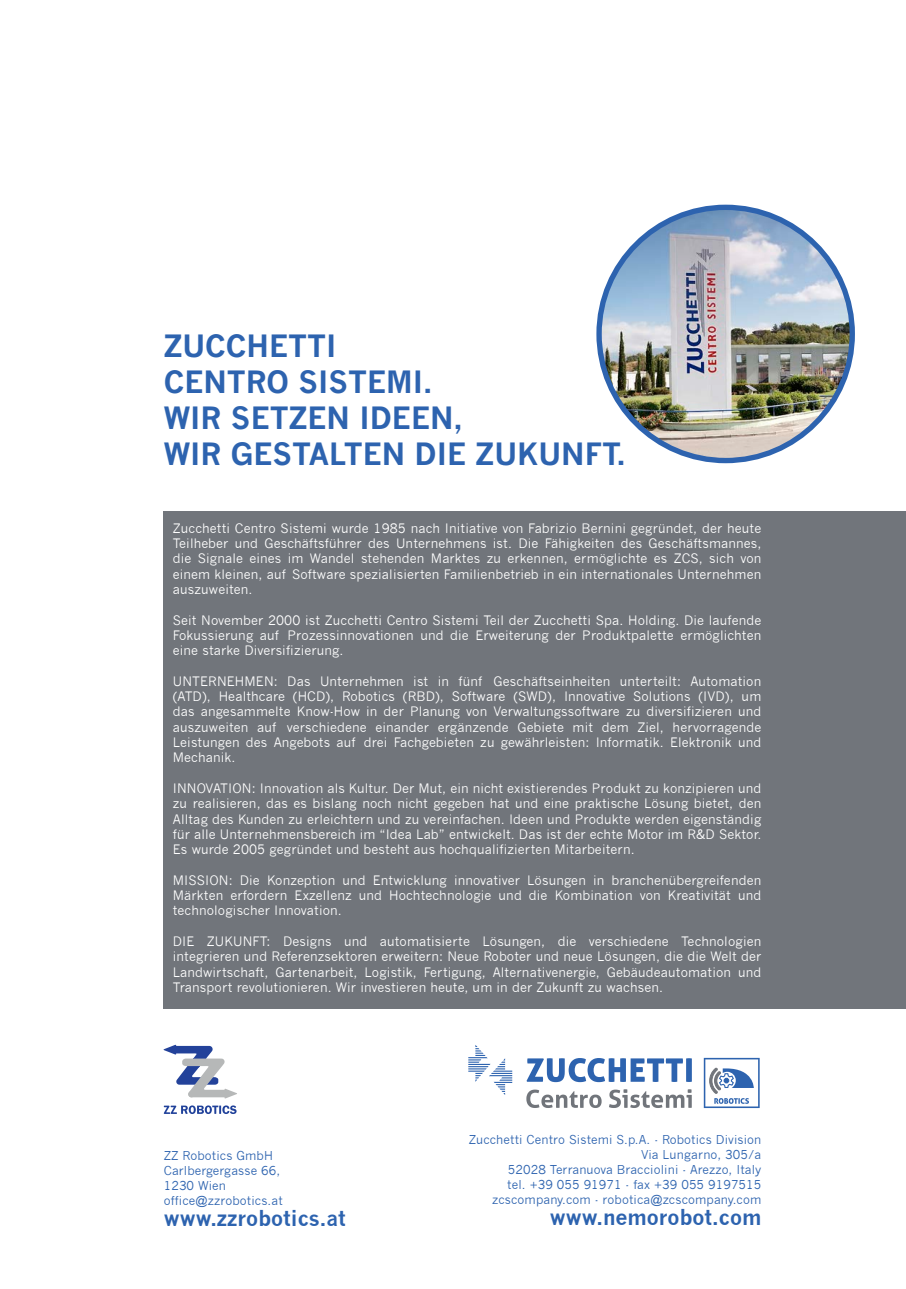
<style>
.page{position:relative;width:906px;height:1289px;background:#fff}
.page>*{position:absolute;margin:0;border:0;box-sizing:border-box;transform-origin:0 0}
.t1{font:700 30px/36px "News Gothic";color:#2d63af}
.t2{font:700 21px "News Gothic";color:#2d63af}
.t3{font:12.75px/15.3px "News Gothic";letter-spacing:.01em;color:#fff;text-align:justify}
.t4{font:12px/15px "News Gothic";letter-spacing:.01em;color:#2d63af;text-align:right}
</style>
<div class="page">
<div style="left:164px;top:511px;width:742px;height:497px;background:#71757b"></div>
<svg style="left:526px;top:1058px;width:166px;height:24px"></svg>
<svg style="left:468px;top:1045px;width:44px;height:49px"></svg>
<svg style="left:526px;top:1089px;width:75px;height:18px"></svg>
<svg style="left:609px;top:1089px;width:83px;height:18px"></svg>
<svg style="left:704px;top:1057px;width:55px;height:50px"></svg>
<img style="left:599px;top:207px;width:253px;height:253px;border-radius:127px">
<svg style="left:164px;top:1105px;width:72px;height:8px"></svg>
<svg style="left:164px;top:1044px;width:73px;height:54px"></svg>
<div style="left:188px;top:1091px;width:7px;height:6px;background:#b6b8b8;border-radius:50%"></div>
<h1 class="t1" style="left:164px;top:327px;width:463px">ZUCCHETTI<br>CENTRO SISTEMI.<br>WIR SETZEN IDEEN,<br>WIR GESTALTEN DIE ZUKUNFT.</h1>
<p class="t3" style="left:173px;top:520px;width:590px">Zucchetti Centro Sistemi wurde 1985 nach Initiative von Fabrizio Bernini gegründet, der heute Teilheber und Geschäftsführer des Unternehmens ist. Die Fähigkeiten des Geschäftsmannes, die Signale eines im Wandel stehenden Marktes zu erkennen, ermöglichte es ZCS, sich von einem kleinen, auf Software spezialisierten Familienbetrieb in ein internationales Unternehmen auszuweiten.</p>
<p class="t3" style="left:173px;top:612px;width:590px">Seit November 2000 ist Zucchetti Centro Sistemi Teil der Zucchetti Spa. Holding. Die laufende Fokussierung auf Prozessinnovationen und die Erweiterung der Produktpalette ermöglichten eine starke Diversifizierung.</p>
<p class="t3" style="left:173px;top:673px;width:590px">UNTERNEHMEN: Das Unternehmen ist in fünf Geschäftseinheiten unterteilt: Automation (ATD), Healthcare (HCD), Robotics (RBD), Software (SWD), Innovative Solutions (IVD), um das angesammelte Know-How in der Planung von Verwaltungssoftware zu diversifizieren und auszuweiten auf verschiedene einander ergänzende Gebiete mit dem Ziel, hervorragende Leistungen des Angebots auf drei Fachgebieten zu gewährleisten: Informatik. Elektronik und Mechanik.</p>
<p class="t3" style="left:173px;top:780px;width:590px">INNOVATION: Innovation als Kultur. Der Mut, ein nicht existierendes Produkt zu konzipieren und zu realisieren, das es bislang noch nicht gegeben hat und eine praktische Lösung bietet, den Alltag des Kunden zu erleichtern und zu vereinfachen. Ideen und Produkte werden eigenständig für alle Unternehmensbereich im “Idea Lab” entwickelt. Das ist der echte Motor im R&amp;D Sektor.<br>Es wurde 2005 gegründet und besteht aus hochqualifizierten Mitarbeitern.</p>
<p class="t3" style="left:173px;top:872px;width:590px">MISSION: Die Konzeption und Entwicklung innovativer Lösungen in branchenübergreifenden Märkten erfordern Exzellenz und Hochtechnologie und die Kombination von Kreativität und technologischer Innovation.</p>
<p class="t3" style="left:173px;top:933px;width:590px">DIE ZUKUNFT: Designs und automatisierte Lösungen, die verschiedene Technologien integrieren und Referenzsektoren erweitern: Neue Roboter und neue Lösungen, die die Welt der Landwirtschaft, Gartenarbeit, Logistik, Fertigung, Alternativenergie, Gebäudeautomation und Transport revolutionieren. Wir investieren heute, um in der Zukunft zu wachsen.</p>
<p class="t4" style="left:164px;top:1147px;width:120px;text-align:left">ZZ Robotics GmbH<br>Carlbergergasse 66,<br>1230 Wien office@zzrobotics.at</p>
<h2 class="t2" style="left:164px;top:1204px;width:183px">www.zzrobotics.at</h2>
<p class="t4" style="left:469px;top:1132px;width:294px">Zucchetti Centro Sistemi S.p.A. - Robotics Division Via Lungarno, 305/a<br>52028 Terranuova Bracciolini - Arezzo, Italy<br>tel. +39 055 91971 - fax +39 055 9197515 zcscompany.com - robotica@zcscompany.com</p>
<h2 class="t2" style="left:550px;top:1204px;width:213px">www.nemorobot.com</h2>
</div>
